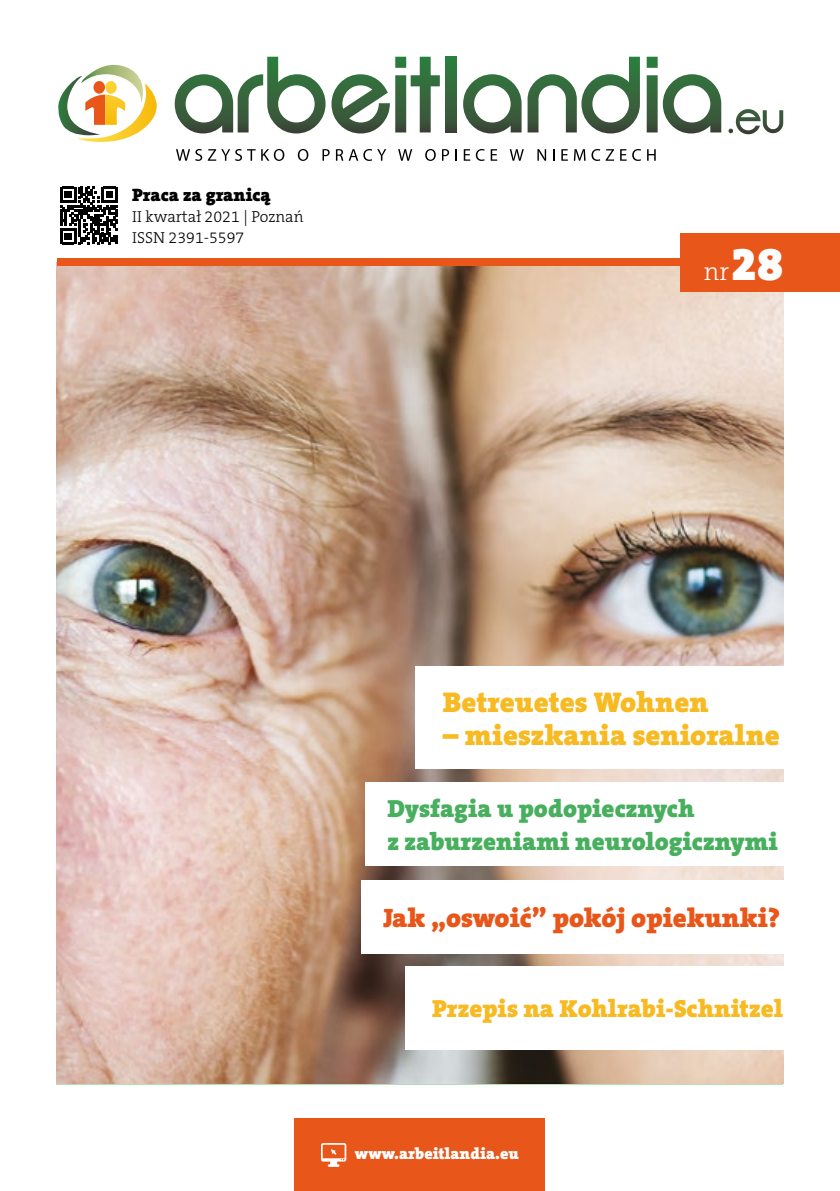
<style>
.page{position:relative;width:840px;height:1191px;background:#fff}
.page>*{position:absolute;margin:0;border:0;box-sizing:border-box;transform-origin:0 0}
.t1{font:900 47.2px "The Serif CE";color:#fff}
.t2{font:900 28.6px "The Serif CE";color:#f8ba22}
.t3{font:900 26.8px "The Serif CE";color:#e85619}
.t4{font:300 25.4px "The Serif CE";color:#fff}
.t5{font:900 24.8px "The Serif CE";color:#47af5d}
.t6{font:900 24.8px "The Serif CE";color:#f8ba22}
.t7{font:900 18px "The Serif CE";color:#000}
.t8{font:300 16px "The Serif CE";color:#000}
.t9{font:900 16px "The Serif CE";color:#fff}
</style>
<div class="page">
<img style="left:57px;top:266px;width:725px;height:817px">
<svg style="left:62px;top:186px;width:56px;height:59px"></svg>
<svg style="left:60px;top:187px;width:57px;height:57px"></svg>
<div style="left:295px;top:1119px;width:249px;height:72px;background:#e85619"></div>
<div style="left:57px;top:258px;width:725px;height:8px;background:#e85619"></div>
<div style="left:679px;top:233px;width:160px;height:58px;background:#e85619"></div>
<div style="left:361px;top:880px;width:467px;height:74px;background:#fff"></div>
<div style="left:415px;top:666px;width:420px;height:102px;background:#fff"></div>
<div style="left:404px;top:966px;width:389px;height:83px;background:#fff"></div>
<div style="left:365px;top:782px;width:474px;height:84px;background:#fff"></div>
<svg style="left:321px;top:1143px;width:25px;height:23px"></svg>
<svg style="left:728px;top:109px;width:54px;height:25px"></svg>
<svg style="left:175px;top:57px;width:150px;height:76px"></svg>
<svg style="left:331px;top:74px;width:58px;height:59px"></svg>
<svg style="left:395px;top:57px;width:44px;height:75px"></svg>
<svg style="left:445px;top:57px;width:11px;height:75px"></svg>
<svg style="left:463px;top:74px;width:58px;height:59px"></svg>
<svg style="left:527px;top:57px;width:112px;height:76px"></svg>
<svg style="left:646px;top:57px;width:74px;height:76px"></svg>
<svg style="left:58px;top:65px;width:99px;height:77px"></svg>
<svg style="left:176px;top:149px;width:26px;height:12px"></svg>
<svg style="left:208px;top:149px;width:47px;height:12px"></svg>
<svg style="left:261px;top:149px;width:23px;height:12px"></svg>
<svg style="left:297px;top:149px;width:11px;height:12px"></svg>
<svg style="left:322px;top:149px;width:7px;height:12px"></svg>
<svg style="left:336px;top:149px;width:50px;height:12px"></svg>
<svg style="left:398px;top:149px;width:14px;height:12px"></svg>
<svg style="left:425px;top:149px;width:10px;height:12px"></svg>
<svg style="left:442px;top:149px;width:7px;height:12px"></svg>
<svg style="left:455px;top:149px;width:1px;height:12px"></svg>
<svg style="left:463px;top:149px;width:21px;height:12px"></svg>
<svg style="left:490px;top:149px;width:7px;height:12px"></svg>
<svg style="left:509px;top:149px;width:14px;height:12px"></svg>
<svg style="left:537px;top:149px;width:9px;height:12px"></svg>
<svg style="left:553px;top:149px;width:1px;height:12px"></svg>
<svg style="left:561px;top:149px;width:6px;height:12px"></svg>
<svg style="left:573px;top:149px;width:12px;height:12px"></svg>
<svg style="left:591px;top:149px;width:22px;height:12px"></svg>
<svg style="left:620px;top:149px;width:6px;height:12px"></svg>
<svg style="left:632px;top:149px;width:8px;height:12px"></svg>
<svg style="left:647px;top:149px;width:8px;height:12px"></svg>
<p class="t7" style="left:132px;top:184px;width:140px">Praca za granicą</p>
<p class="t8" style="left:132px;top:208px;width:173px">II kwartał 2021 | Poznań</p>
<p class="t8" style="left:132px;top:229px;width:114px">ISSN 2391-5597</p>
<p class="t1" style="left:730px;top:235px;width:53px">28</p>
<p class="t4" style="left:703px;top:258px;width:27px">nr</p>
<p class="t2" style="left:442px;top:685px;width:267px">Betreuetes Wohnen</p>
<p class="t2" style="left:442px;top:718px;width:338px">– mieszkania senioralne</p>
<p class="t5" style="left:387px;top:794px;width:308px">Dysfagia u podopiecznych</p>
<p class="t5" style="left:387px;top:826px;width:392px">z zaburzeniami neurologicznymi</p>
<p class="t3" style="left:383px;top:902px;width:398px">Jak „oswoić” pokój opiekunki?</p>
<p class="t6" style="left:432px;top:994px;width:352px">Przepis na Kohlrabi-Schnitzel</p>
<p class="t9" style="left:355px;top:1143px;width:165px">www.arbeitlandia.eu</p>
</div>
